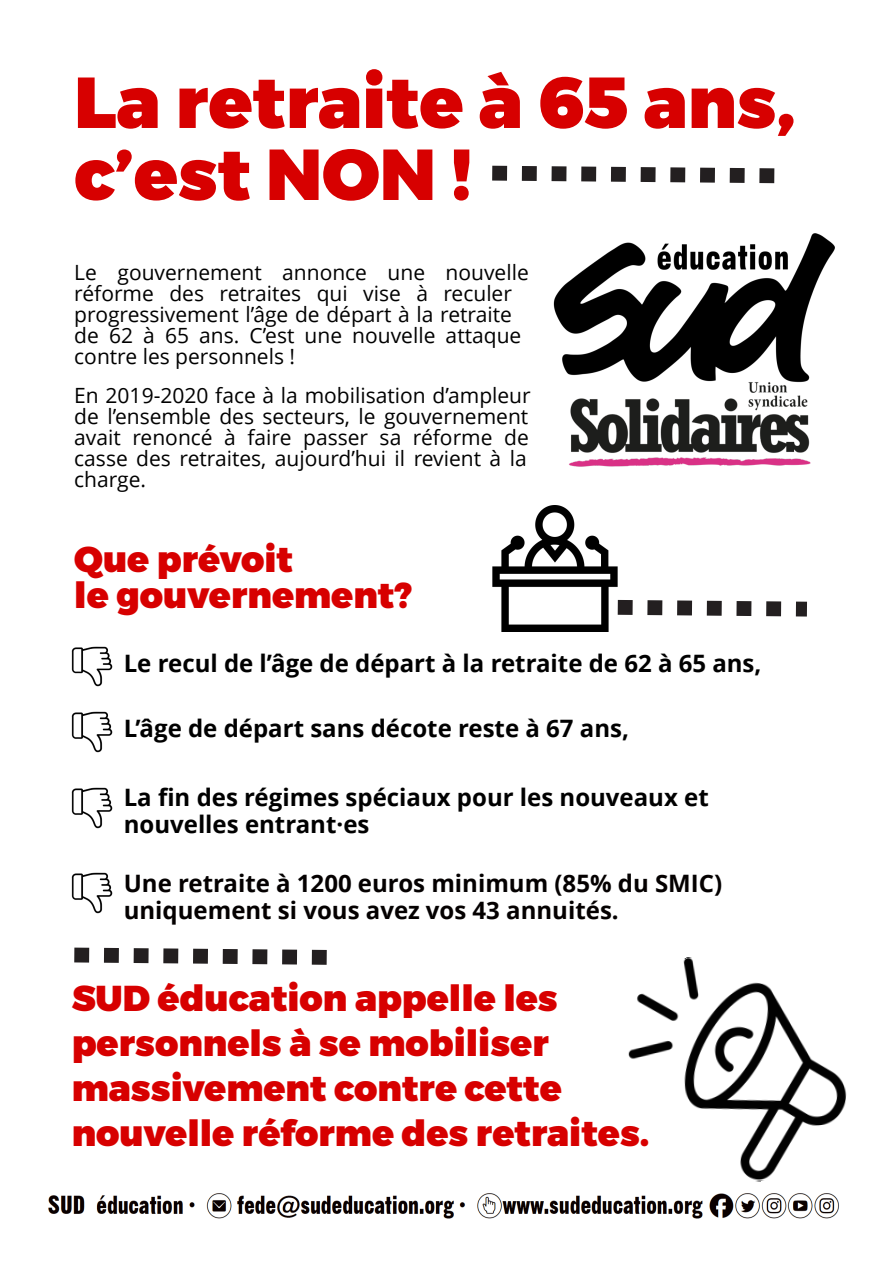
<style>
.page{position:relative;width:893px;height:1263px;background:#fff}
.page>*{position:absolute;margin:0;border:0;box-sizing:border-box;transform-origin:0 0}
.t1{font:900 72px/72px "Montserrat";color:#d70000}
.t2{font:900 36px/45px "Montserrat";color:#d70000}
.t3{font:700 24px/27px "Open Sans";color:#000}
.t4{font:700 24px/27px "Open Sans";color:#040000}
.t5{font:21px/21px "Open Sans";color:#000}
</style>
<div class="page">
<img style="left:48px;top:1193px;width:792px;height:26px">
<img style="left:549px;top:233px;width:286px;height:273px">
<img style="left:72px;top:712px;width:41px;height:41px">
<img style="left:72px;top:646px;width:41px;height:41px">
<img style="left:72px;top:787px;width:41px;height:41px">
<img style="left:72px;top:872px;width:41px;height:41px">
<img style="left:628px;top:957px;width:219px;height:225px">
<img style="left:492px;top:506px;width:126px;height:125px">
<svg style="left:492px;top:165px;width:283px;height:19px"></svg>
<svg style="left:603px;top:592px;width:204px;height:32px"></svg>
<svg style="left:74px;top:947px;width:253px;height:18px"></svg>
<h1 class="t1" style="left:74px;top:66px;width:723px">La retraite à 65 ans, c’est NON !</h1>
<p class="t5" style="left:74px;top:264px;width:456px">Le gouvernement annonce une nouvelle réforme des retraites qui vise à reculer progressivement l’âge de départ à la retraite de 62 à 65 ans. C’est une nouvelle attaque contre les personnels !</p>
<p class="t5" style="left:74px;top:387px;width:458px">En 2019-2020 face à la mobilisation d’ampleur de l’ensemble des secteurs, le gouvernement avait renoncé à faire passer sa réforme de casse des retraites, aujourd’hui il revient à la charge.</p>
<h2 class="t2" style="left:74px;top:541px;width:340px;line-height:36px">Que prévoit<br>le gouvernement?</h2>
<p class="t3" style="left:124px;top:652px;width:639px">Le recul de l’âge de départ à la retraite de 62 à 65 ans,</p>
<p class="t3" style="left:124px;top:717px;width:507px">L’âge de départ sans décote reste à 67 ans,</p>
<p class="t3" style="left:124px;top:786px;width:586px">La fin des régimes spéciaux pour les nouveaux et nouvelles entrant·es</p>
<p class="t4" style="left:124px;top:872px;width:600px">Une retraite à 1200 euros minimum (85% du SMIC) uniquement si vous avez vos 43 annuités.</p>
<h2 class="t2" style="left:72px;top:975px;width:579px">SUD éducation appelle les personnels à se mobiliser massivement contre cette nouvelle réforme des retraites.</h2>
</div>
